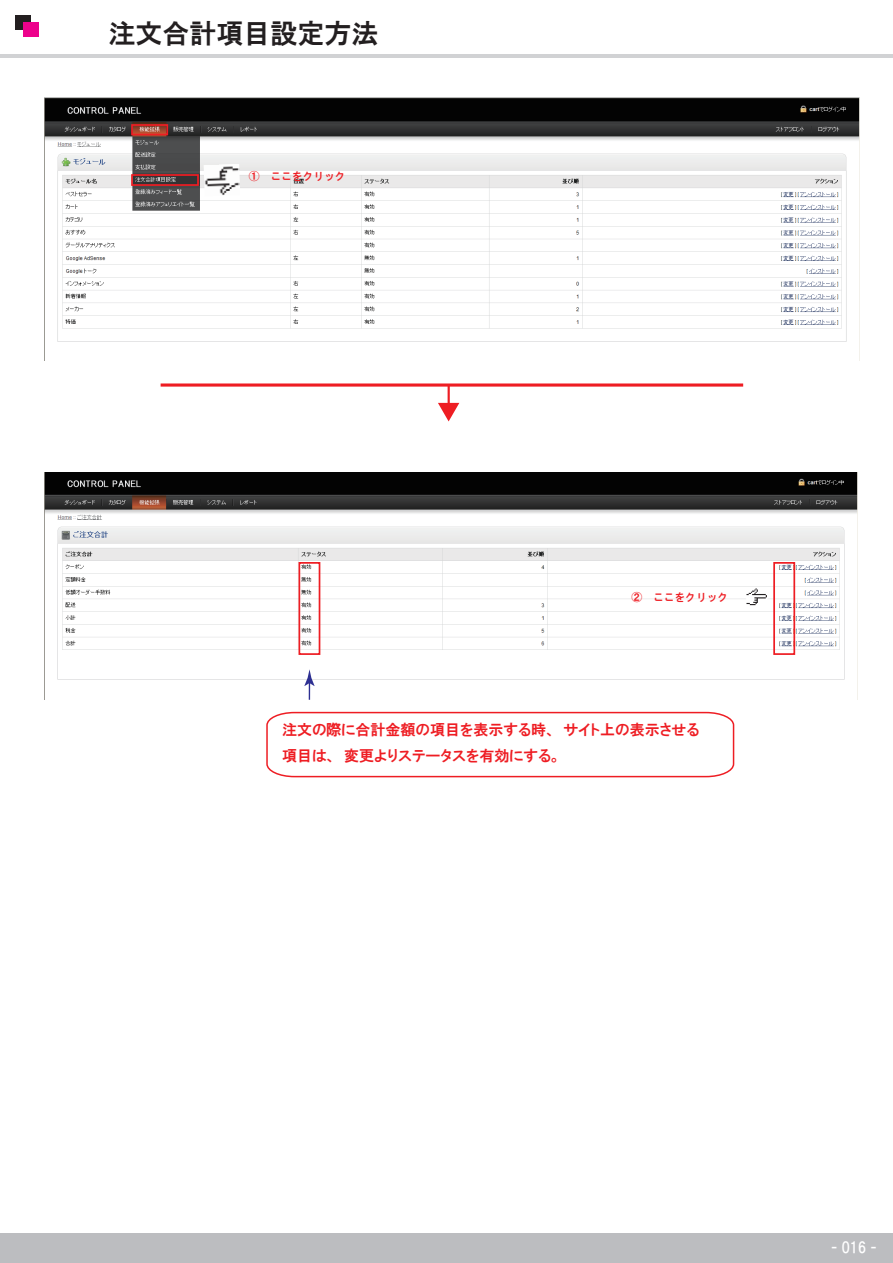
<style>
.page{position:relative;width:893px;height:1263px;background:#fff}
.page>*{position:absolute;margin:0;border:0;box-sizing:border-box;transform-origin:0 0}
.t1{font:27px "HGP Gothic E";color:#231f20}
.t2{font:15px/26.2px "HGP Gothic E";color:#ee1d23}
.t3{font:15px "HGP Gothic E";color:#fff}
.t4{font:10.8px "HGS Gothic E";color:#ee1d23}
</style>
<div class="page">
<svg style="left:266px;top:711px;width:469px;height:67px"></svg>
<div style="left:0;top:1233px;width:893px;height:30px;background:#bcbdc0"></div>
<hr style="left:0;top:55px;width:893px;height:3px;background:#d1d2d4">
<div style="left:15px;top:16px;width:15px;height:14px;background:#231f20"></div>
<div style="left:23px;top:23px;width:15px;height:14px;background:#ed028c"></div>
<img style="left:44px;top:97px;width:815px;height:264px">
<div style="left:131px;top:124px;width:37px;height:11px;border:2px solid #ee1d23"></div>
<div style="left:131px;top:174px;width:68px;height:12px;border:2px solid #ee1d23"></div>
<svg style="left:161px;top:383px;width:582px;height:4px;background:#f14e53"></svg>
<hr style="left:448px;top:385px;width:2px;height:21px;background:#ee1d23">
<svg style="left:438px;top:403px;width:21px;height:18px"></svg>
<img style="left:44px;top:472px;width:813px;height:228px">
<div style="left:298px;top:562px;width:22px;height:93px;border:2px solid #ee1d23"></div>
<div style="left:773px;top:562px;width:22px;height:93px;border:2px solid #ee1d23"></div>
<svg style="left:304px;top:669px;width:11px;height:31px"></svg>
<img style="left:204px;top:164px;width:36px;height:32px">
<img style="left:746px;top:587px;width:21px;height:19px">
<h1 class="t1" style="left:108px;top:19px;width:272px">注文合計項目設定方法</h1>
<p class="t4" style="left:249px;top:171px;width:98px">①　ここをクリック</p>
<p class="t4" style="left:631px;top:591px;width:98px">②　ここをクリック</p>
<p class="t2" style="left:282px;top:716px;width:419px">注文の際に合計金額の項目を表示する時、サイト上の表示させる項目は、変更よりステータスを有効にする。</p>
<p class="t3" style="left:832px;top:1240px;width:46px">- 016 -</p>
</div>
